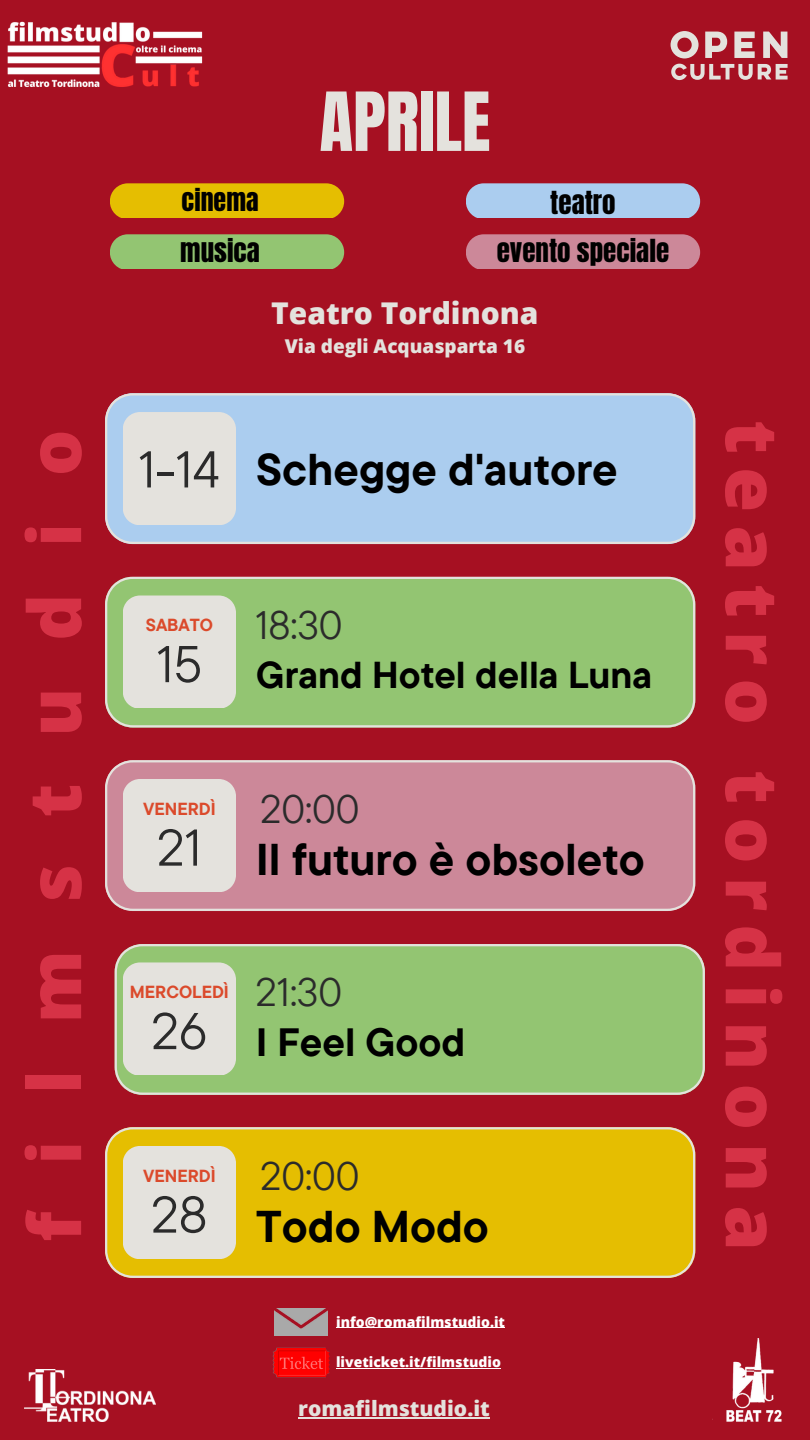
<style>
.page{position:relative;width:810px;height:1440px;background:#a61022}
.page>*{position:absolute;margin:0;border:0;box-sizing:border-box;transform-origin:0 0}
.t1{font:800 73px "Open Sans";letter-spacing:.18em;color:#d63246}
.t2{font:800 73px "Open Sans";letter-spacing:.645em;color:#d63246}
.t3{font:69.2px "Anton";color:#e4e2dd}
.t4{font:700 44.4px "TT Commons Pro";color:#000}
.t5{font:39.7px "TT Commons Pro";color:#2b2b2b}
.t6{font:700 39.4px "TT Commons Pro";color:#000}
.t7{font:700 37.4px "TT Commons Pro";color:#000}
.t8{font:800 30px "Open Sans";color:#e4e2dd}
.t9{font:27px "Anton";color:#000}
.t10{font:26px "Anton";color:#000}
.t11{font:800 21px "Open Sans";color:#e4e2dd}
.t12{font:800 19px "Open Sans";color:#e4e2dd}
.t13{font:700 17.4px "TT Commons Pro";color:#db4a2b}
.t14{font:800 14px "Open Sans";color:#fff}
.s1{font-weight:400;font-size:51.7px;color:#2b2b2b}
</style>
<div class="page">
<div style="left:105px;top:393px;width:590px;height:151px;background:#abcdef"></div>
<div style="left:123px;top:412px;width:113px;height:113px;background:#e4e2dd"></div>
<div style="left:105px;top:577px;width:590px;height:150px;background:#93c572"></div>
<div style="left:123px;top:596px;width:113px;height:112px;background:#e4e2dd"></div>
<div style="left:105px;top:760px;width:590px;height:151px;background:#c89"></div>
<div style="left:123px;top:779px;width:113px;height:113px;background:#e4e2dd"></div>
<div style="left:115px;top:944px;width:590px;height:151px;background:#93c572"></div>
<div style="left:123px;top:962px;width:113px;height:113px;background:#e4e2dd"></div>
<div style="left:105px;top:1127px;width:590px;height:151px;background:#e5be01"></div>
<div style="left:123px;top:1146px;width:113px;height:113px;background:#e4e2dd"></div>
<div style="left:110px;top:183px;width:234px;height:35px;background:#e5be01"></div>
<div style="left:110px;top:234px;width:234px;height:34px;background:#93c572"></div>
<div style="left:466px;top:183px;width:234px;height:35px;background:#abcdef"></div>
<div style="left:466px;top:234px;width:234px;height:34px;background:#c89"></div>
<img style="left:7px;top:21px;width:196px;height:66px">
<img style="left:712px;top:1338px;width:70px;height:84px">
<img style="left:25px;top:1369px;width:130px;height:53px">
<img style="left:275px;top:1309px;width:52px;height:27px">
<img style="left:273px;top:1348px;width:57px;height:30px">
<hr style="left:336px;top:1328px;width:169px;height:1px;background:#fff">
<hr style="left:336px;top:1368px;width:165px;height:1px;background:#fff">
<hr style="left:298px;top:1418px;width:192px;height:1px;background:#e4e2dd">
<svg style="left:671px;top:31px;width:117px;height:49px"></svg>
<h2 class="t3" style="left:320px;top:72px;width:172px">APRILE</h2>
<p class="t10" style="left:182px;top:181px;width:78px">cinema</p>
<p class="t9" style="left:550px;top:183px;width:67px">teatro</p>
<p class="t9" style="left:180px;top:232px;width:81px">musica</p>
<p class="t9" style="left:497px;top:232px;width:174px">evento speciale</p>
<p class="t8" style="left:271px;top:292px;width:269px">Teatro Tordinona</p>
<p class="t12" style="left:285px;top:333px;width:242px">Via degli Acquasparta 16</p>
<h1 class="t2" style="left:3px;top:1242px;width:814px;rotate:-90deg">filmstudio</h1>
<h1 class="t1" style="left:804px;top:420px;width:832px;rotate:90deg">teatro tordinona</h1>
<p class="t4" style="left:138px;top:440px;width:481px"><span class="s1">1-14</span> Schegge d'autore</p>
<p class="t13" style="left:146px;top:614px;width:69px">SABATO</p>
<p class="t5" style="left:255px;top:600px;width:89px">18:30</p>
<p class="t7" style="left:157px;top:651px;width:497px"><sup>15</sup> Grand Hotel della Luna</p>
<p class="t13" style="left:143px;top:797px;width:74px">VENERDÌ</p>
<p class="t5" style="left:260px;top:783px;width:101px">20:00</p>
<p class="t4" style="left:157px;top:830px;width:489px"><sup>21</sup> Il futuro è obsoleto</p>
<p class="t13" style="left:130px;top:981px;width:101px">MERCOLEDÌ</p>
<p class="t5" style="left:256px;top:966px;width:88px">21:30</p>
<p class="t6" style="left:152px;top:1017px;width:315px"><sup>26</sup> I Feel Good</p>
<p class="t13" style="left:143px;top:1164px;width:74px">VENERDÌ</p>
<p class="t5" style="left:260px;top:1150px;width:101px">20:00</p>
<p class="t4" style="left:151px;top:1197px;width:339px"><sup>28</sup> Todo Modo</p>
<p class="t14" style="left:336px;top:1312px;width:170px">info@romafilmstudio.it</p>
<p class="t14" style="left:336px;top:1352px;width:166px">liveticket.it/filmstudio</p>
<p class="t11" style="left:298px;top:1394px;width:193px">romafilmstudio.it</p>
</div>
